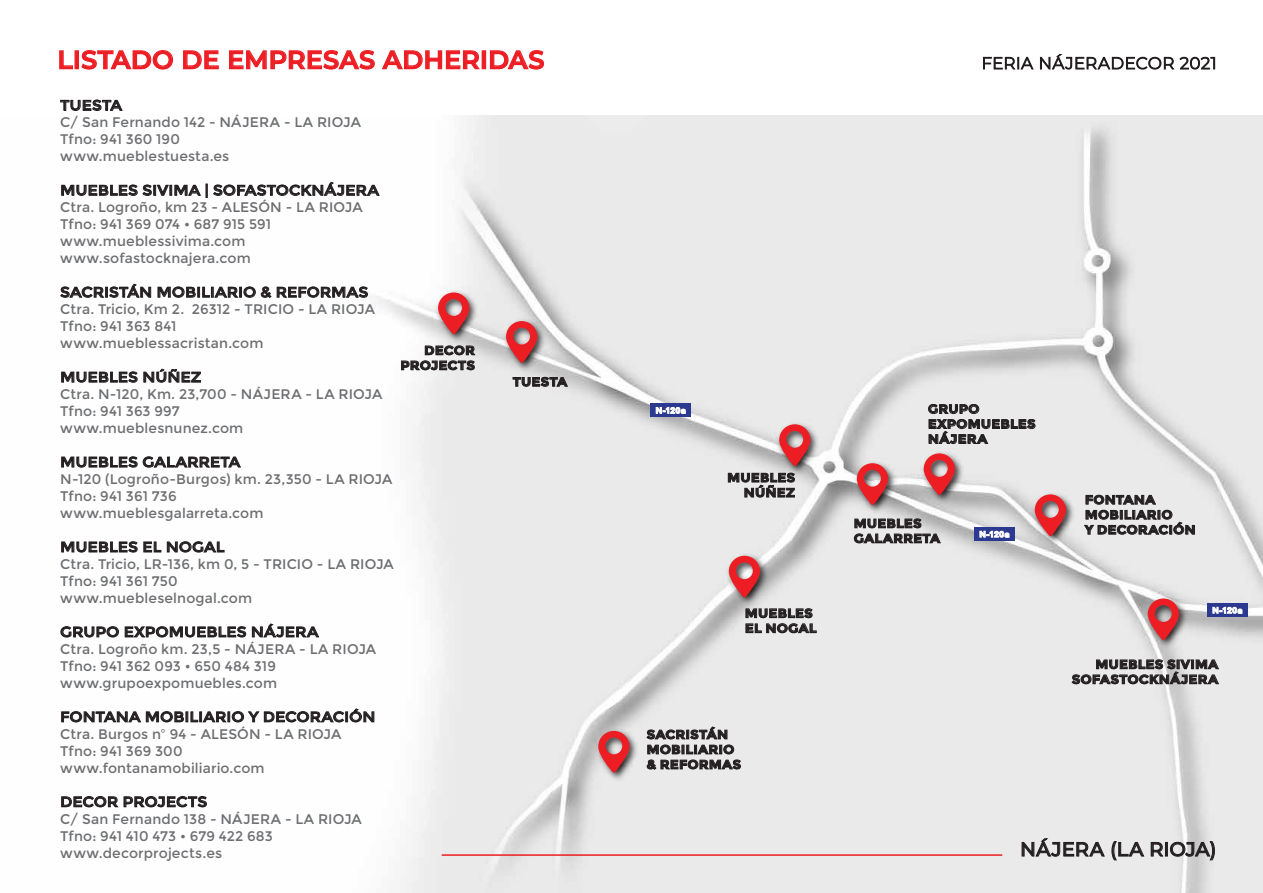
<style>
.page{position:relative;width:1263px;height:893px;background:#fff}
.page>*{position:absolute;margin:0;border:0;box-sizing:border-box;transform-origin:0 0}
.t1{font:600 25.5px "Montserrat";letter-spacing:.005em;color:#ed1d24}
.t2{font:500 19.5px "Montserrat";letter-spacing:.005em;color:#231f20}
.t3{font:14.4px "Montserrat";letter-spacing:.015em;color:#231f20;scale:1.08 1}
.t4{font:13.95px/17px "Montserrat";letter-spacing:.01em;color:#6d6e71}
.t5{font:700 12.6px/15px "Montserrat";letter-spacing:.02em;color:#231f20;scale:1.08 1}
.t6{font:800 7.95px "Neuzeit SLT";letter-spacing:.045em;color:#fff;scale:1.08 1}
</style>
<div class="page">
<img style="left:151px;top:115px;width:1112px;height:778px">
<svg style="left:647px;top:726px;width:94px;height:44px;background:#aeadad"></svg>
<svg style="left:728px;top:473px;width:67px;height:24px;background:#a3a1a2"></svg>
<svg style="left:1084px;top:495px;width:111px;height:40px;background:#b4b3b3"></svg>
<svg style="left:854px;top:518px;width:87px;height:25px;background:#a3a1a2"></svg>
<svg style="left:746px;top:608px;width:71px;height:25px;background:#a3a2a2"></svg>
<svg style="left:513px;top:377px;width:55px;height:10px"></svg>
<svg style="left:928px;top:404px;width:107px;height:40px;background:#b9b8b9"></svg>
<div style="left:1207px;top:603px;width:41px;height:14px;background:#2b3990"></div>
<svg style="left:1212px;top:607px;width:30px;height:7px"></svg>
<div style="left:974px;top:527px;width:41px;height:14px;background:#2b3990"></div>
<svg style="left:980px;top:531px;width:29px;height:7px"></svg>
<div style="left:650px;top:404px;width:41px;height:13px;background:#2b3990"></div>
<svg style="left:656px;top:407px;width:30px;height:7px"></svg>
<svg style="left:1072px;top:659px;width:147px;height:25px;background:#a4a3a3"></svg>
<svg style="left:59px;top:50px;width:14px;height:20px"></svg>
<div style="left:75px;top:50px;width:4px;height:19px;border:1px solid #ed1d24"></div>
<svg style="left:81px;top:50px;width:92px;height:20px"></svg>
<svg style="left:183px;top:50px;width:36px;height:20px"></svg>
<svg style="left:229px;top:50px;width:251px;height:20px"></svg>
<div style="left:482px;top:50px;width:4px;height:19px;border:1px solid #ed1d24"></div>
<svg style="left:489px;top:50px;width:56px;height:20px"></svg>
<svg style="left:983px;top:54px;width:233px;height:16px"></svg>
<svg style="left:60px;top:99px;width:63px;height:12px"></svg>
<svg style="left:61px;top:181px;width:319px;height:17px"></svg>
<svg style="left:60px;top:283px;width:91px;height:15px"></svg>
<svg style="left:157px;top:286px;width:211px;height:12px"></svg>
<svg style="left:61px;top:368px;width:140px;height:15px"></svg>
<svg style="left:61px;top:456px;width:180px;height:12px"></svg>
<svg style="left:61px;top:541px;width:164px;height:12px"></svg>
<svg style="left:60px;top:626px;width:186px;height:12px"></svg>
<svg style="left:252px;top:623px;width:68px;height:15px"></svg>
<svg style="left:61px;top:708px;width:314px;height:15px"></svg>
<svg style="left:61px;top:796px;width:146px;height:12px"></svg>
<img style="left:1029px;top:489px;width:48px;height:58px">
<svg style="left:1034px;top:494px;width:33px;height:44px"></svg>
<img style="left:918px;top:448px;width:48px;height:58px">
<svg style="left:923px;top:453px;width:33px;height:44px"></svg>
<img style="left:724px;top:551px;width:47px;height:58px">
<svg style="left:728px;top:555px;width:33px;height:44px"></svg>
<img style="left:593px;top:726px;width:48px;height:58px">
<svg style="left:597px;top:730px;width:33px;height:44px"></svg>
<img style="left:852px;top:458px;width:47px;height:58px">
<svg style="left:856px;top:462px;width:33px;height:44px"></svg>
<img style="left:774px;top:419px;width:48px;height:58px">
<svg style="left:778px;top:424px;width:33px;height:43px"></svg>
<img style="left:501px;top:316px;width:48px;height:58px">
<svg style="left:505px;top:320px;width:33px;height:44px"></svg>
<img style="left:1142px;top:593px;width:48px;height:59px">
<svg style="left:1147px;top:598px;width:33px;height:44px"></svg>
<svg style="left:1021px;top:838px;width:84px;height:19px;background:#b1b0b0"></svg>
<svg style="left:1111px;top:841px;width:52px;height:20px"></svg>
<div style="left:1165px;top:842px;width:3px;height:14px;border:1px solid #231f20"></div>
<svg style="left:1170px;top:841px;width:45px;height:20px"></svg>
<hr style="left:442px;top:854px;width:560px;height:2px;background:#ed1d24">
<svg style="left:401px;top:345px;width:74px;height:25px"></svg>
<img style="left:433px;top:287px;width:48px;height:59px">
<svg style="left:437px;top:292px;width:33px;height:44px"></svg>
<h1 class="t1" style="left:57px;top:42px;width:488px">LISTADO DE EMPRESAS ADHERIDAS</h1>
<p class="t3" style="left:60px;top:97px;width:59px">TUESTA</p>
<p class="t4" style="left:60px;top:114px;width:302px">C/ San Fernando 142 - NÁJERA - LA RIOJA<br>Tfno: 941 360 190<br>www.mueblestuesta.es</p>
<p class="t3" style="left:60px;top:182px;width:297px">MUEBLES SIVIMA | SOFASTOCKNÁJERA</p>
<p class="t4" style="left:60px;top:199px;width:304px">Ctra. Logroño, km 23 - ALESÓN - LA RIOJA<br>Tfno: 941 369 074 • 687 915 591 www.mueblessivima.com www.sofastocknajera.com</p>
<p class="t3" style="left:60px;top:284px;width:287px">SACRISTÁN MOBILIARIO &amp; REFORMAS</p>
<p class="t4" style="left:60px;top:301px;width:316px">Ctra. Tricio, Km 2. 26312 - TRICIO - LA RIOJA<br>Tfno: 941 363 841 www.mueblessacristan.com</p>
<p class="t3" style="left:60px;top:369px;width:132px">MUEBLES NÚÑEZ</p>
<p class="t4" style="left:60px;top:386px;width:324px">Ctra. N-120, Km. 23,700 - NÁJERA - LA RIOJA<br>Tfno: 941 363 997<br>www.mueblesnunez.com</p>
<p class="t3" style="left:60px;top:454px;width:168px">MUEBLES GALARRETA</p>
<p class="t4" style="left:60px;top:471px;width:334px">N-120 (Logroño-Burgos) km. 23,350 - LA RIOJA<br>Tfno: 941 361 736<br>www.mueblesgalarreta.com</p>
<p class="t3" style="left:60px;top:539px;width:154px">MUEBLES EL NOGAL</p>
<p class="t4" style="left:60px;top:556px;width:335px">Ctra. Tricio, LR-136, km 0, 5 - TRICIO - LA RIOJA<br>Tfno: 941 361 750<br>www.muebleselnogal.com</p>
<p class="t3" style="left:60px;top:623px;width:241px">GRUPO EXPOMUEBLES NÁJERA</p>
<p class="t4" style="left:60px;top:641px;width:317px">Ctra. Logroño km. 23,5 - NÁJERA - LA RIOJA<br>Tfno: 941 362 093 • 650 484 319 www.grupoexpomuebles.com</p>
<p class="t3" style="left:60px;top:708px;width:293px">FONTANA MOBILIARIO Y DECORACIÓN</p>
<p class="t4" style="left:60px;top:726px;width:283px">Ctra. Burgos nº 94 - ALESÓN - LA RIOJA<br>Tfno: 941 369 300 www.fontanamobiliario.com</p>
<p class="t3" style="left:60px;top:793px;width:138px">DECOR PROJECTS</p>
<p class="t4" style="left:60px;top:810px;width:303px">C/ San Fernando 138 - NÁJERA - LA RIOJA<br>Tfno: 941 410 473 • 679 422 683 www.decorprojects.es</p>
<p class="t5" style="left:400px;top:343px;width:70px;text-align:right">DECOR<br>PROJECTS</p>
<p class="t5" style="left:513px;top:374px;width:52px">TUESTA</p>
<p class="t6" style="left:655px;top:406px;width:30px">N-120a</p>
<p class="t5" style="left:727px;top:470px;width:64px;text-align:right">MUEBLES<br>NÚÑEZ</p>
<p class="t5" style="left:745px;top:606px;width:68px">MUEBLES<br>EL NOGAL</p>
<p class="t5" style="left:647px;top:727px;width:89px">SACRISTÁN<br>MOBILIARIO &amp; REFORMAS</p>
<p class="t5" style="left:928px;top:402px;width:101px">GRUPO<br>EXPOMUEBLES<br>NÁJERA</p>
<p class="t5" style="left:854px;top:516px;width:81px">MUEBLES<br>GALARRETA</p>
<p class="t6" style="left:979px;top:529px;width:30px">N-120a</p>
<p class="t5" style="left:1085px;top:492px;width:104px">FONTANA<br>MOBILIARIO<br>Y DECORACIÓN</p>
<p class="t6" style="left:1212px;top:605px;width:30px">N-120a</p>
<p class="t5" style="left:1072px;top:657px;width:137px;text-align:right">MUEBLES SIVIMA<br>SOFASTOCKNÁJERA</p>
<h2 class="t2" style="left:1020px;top:835px;width:198px">NÁJERA (LA RIOJA)</h2>
</div>
